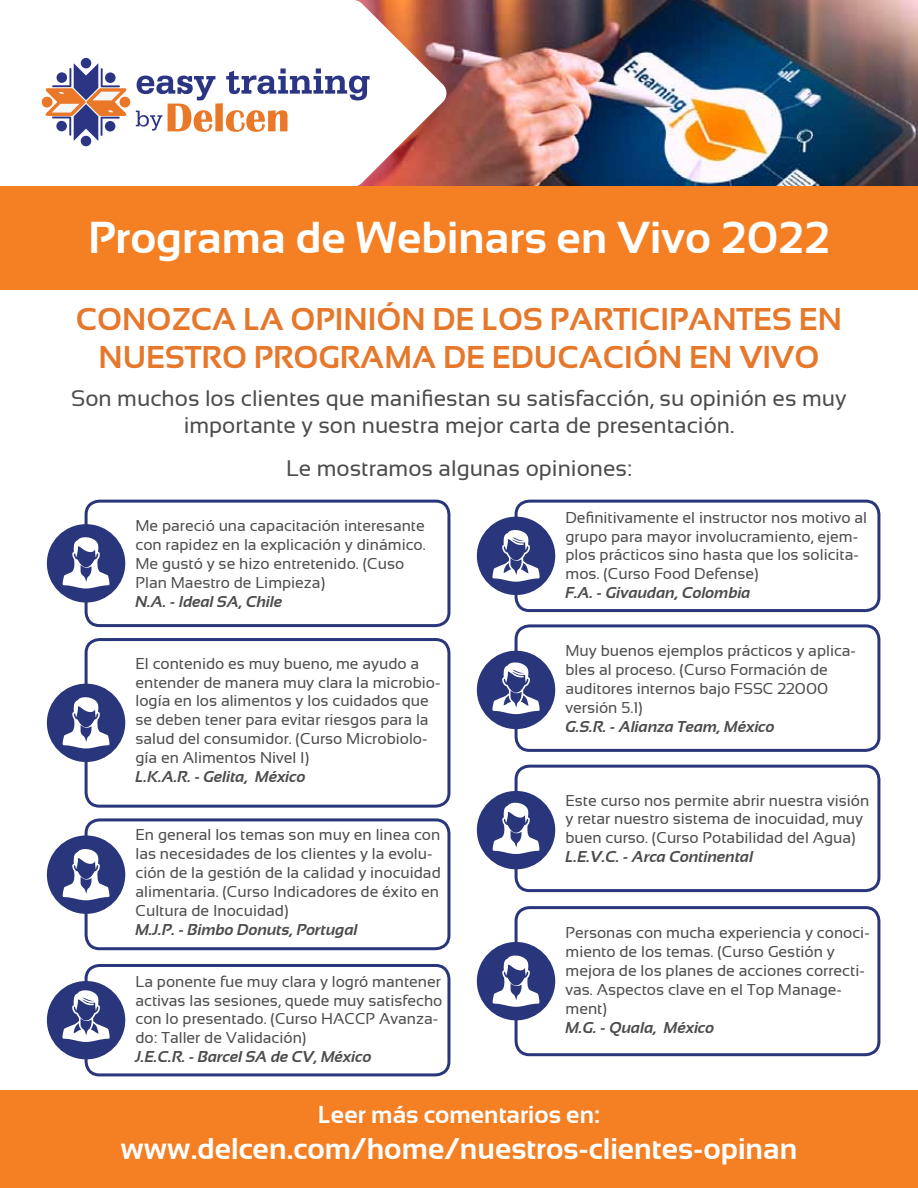
<style>
.page{position:relative;width:918px;height:1188px;background:#fff}
.page>*{position:absolute;margin:0;border:0;box-sizing:border-box;transform-origin:0 0}
.t1{font:700 44.7px "Sansation";color:#fff}
.t2{font:700 31.5px/37.8px "Sansation";color:#e6782c;text-align:center}
.t3{font:700 30px "Sansation";color:#fff}
.t4{font:700 24.45px "Sansation";color:#fff}
.t5{font:22.5px/27px "Sansation";color:#4c4c4e;text-align:center}
.t6{font:15.75px/18.9px "Sansation";color:#4c4c4e}
.t7{font:italic 700 15.75px "Sansation";color:#4c4c4e}
</style>
<div class="page">
<img style="left:448px;top:0;width:470px;height:186px">
<svg style="left:41px;top:0;width:407px;height:186px"></svg>
<div style="left:42px;top:97px;width:10px;height:10px;background:#e97828;border-radius:50%"></div>
<div style="left:0;top:186px;width:918px;height:104px;background:#f57f23"></div>
<div style="left:0;top:1090px;width:918px;height:98px;background:#f57f23"></div>
<div style="left:85px;top:500px;width:365px;height:127px;border:3px solid #29367b;border-radius:13px"></div>
<div style="left:515px;top:624px;width:365px;height:128px;border:3px solid #29367b;border-radius:13px"></div>
<div style="left:85px;top:818px;width:365px;height:132px;border:3px solid #29367b;border-radius:13px"></div>
<div style="left:515px;top:500px;width:365px;height:112px;border:3px solid #29367b;border-radius:13px"></div>
<div style="left:85px;top:964px;width:365px;height:112px;border:3px solid #29367b;border-radius:13px"></div>
<div style="left:85px;top:638px;width:365px;height:170px;border:3px solid #29367b;border-radius:13px"></div>
<div style="left:47px;top:524px;width:78px;height:79px;background:#29367b;border-radius:50%"></div>
<div style="left:47px;top:684px;width:78px;height:78px;background:#29367b;border-radius:50%"></div>
<div style="left:47px;top:835px;width:78px;height:79px;background:#29367b;border-radius:50%"></div>
<div style="left:47px;top:981px;width:78px;height:78px;background:#29367b;border-radius:50%"></div>
<svg style="left:63px;top:697px;width:47px;height:51px"></svg>
<svg style="left:63px;top:849px;width:47px;height:51px"></svg>
<svg style="left:63px;top:537px;width:47px;height:52px"></svg>
<svg style="left:62px;top:990px;width:48px;height:52px"></svg>
<div style="left:515px;top:906px;width:365px;height:150px;border:3px solid #29367b;border-radius:13px"></div>
<div style="left:477px;top:942px;width:78px;height:78px;background:#29367b;border-radius:50%"></div>
<svg style="left:493px;top:955px;width:46px;height:52px"></svg>
<div style="left:477px;top:517px;width:78px;height:78px;background:#29367b;border-radius:50%"></div>
<div style="left:477px;top:651px;width:78px;height:78px;background:#29367b;border-radius:50%"></div>
<svg style="left:492px;top:662px;width:48px;height:52px"></svg>
<svg style="left:492px;top:530px;width:48px;height:52px"></svg>
<div style="left:515px;top:765px;width:365px;height:127px;border:3px solid #29367b;border-radius:13px"></div>
<div style="left:477px;top:791px;width:78px;height:78px;background:#29367b;border-radius:50%"></div>
<svg style="left:493px;top:802px;width:46px;height:52px"></svg>
<h1 class="t1" style="left:88px;top:212px;width:743px">Programa de Webinars en Vivo 2022</h1>
<h2 class="t2" style="left:76px;top:301px;width:768px">CONOZCA LA OPINIÓN DE LOS PARTICIPANTES EN<br>NUESTRO PROGRAMA DE EDUCACIÓN EN VIVO</h2>
<h3 class="t5" style="left:71px;top:384px;width:777px">Son muchos los clientes que manifiestan su satisfacción, su opinión es muy importante y son nuestra mejor carta de presentación.</h3>
<h3 class="t5" style="left:286px;top:455px;width:347px">Le mostramos algunas opiniones:</h3>
<p class="t6" style="left:136px;top:517px;width:292px">Me pareció una capacitación interesante con rapidez en la explicación y dinámico.<br>Me gustó y se hizo entretenido. (Cuso Plan Maestro de Limpieza)</p>
<p class="t7" style="left:136px;top:593px;width:148px">N.A. - Ideal SA, Chile</p>
<p class="t6" style="left:136px;top:654px;width:307px">El contenido es muy bueno, me ayudo a entender de manera muy clara la microbio&shy;logía en los alimentos y los cuidados que se deben tener para evitar riesgos para la salud del consumidor. (Curso Microbiolo&shy;gía en Alimentos Nivel I)</p>
<p class="t7" style="left:136px;top:768px;width:172px">L.K.A.R. - Gelita, México</p>
<p class="t6" style="left:136px;top:825px;width:307px">En general los temas son muy en linea con las necesidades de los clientes y la evolu&shy;ción de la gestión de la calidad y inocuidad alimentaria. (Curso Indicadores de éxito en Cultura de Inocuidad)</p>
<p class="t7" style="left:136px;top:920px;width:224px">M.J.P. - Bimbo Donuts, Portugal</p>
<p class="t6" style="left:136px;top:972px;width:309px">La ponente fue muy clara y logró mantener activas las sesiones, quede muy satisfecho con lo presentado. (Curso HACCP Avanza&shy;do: Taller de Validación)</p>
<p class="t7" style="left:136px;top:1048px;width:238px">J.E.C.R. - Barcel SA de CV, México</p>
<p class="t6" style="left:565px;top:508px;width:303px">Definitivamente el instructor nos motivo al grupo para mayor involucramiento, ejem&shy;plos prácticos sino hasta que los solicita&shy;mos. (Curso Food Defense)</p>
<p class="t7" style="left:565px;top:584px;width:187px">F.A. - Givaudan, Colombia</p>
<p class="t6" style="left:565px;top:641px;width:292px">Muy buenos ejemplos prácticos y aplica&shy;bles al proceso. (Curso Formación de auditores internos bajo FSSC 22000 versión 5.1)</p>
<p class="t7" style="left:565px;top:718px;width:211px">G.S.R. - Alianza Team, México</p>
<p class="t6" style="left:565px;top:791px;width:305px">Este curso nos permite abrir nuestra visión y retar nuestro sistema de inocuidad, muy buen curso. (Curso Potabilidad del Agua)</p>
<p class="t7" style="left:565px;top:848px;width:189px">L.E.V.C. - Arca Continental</p>
<p class="t6" style="left:565px;top:923px;width:306px">Personas con mucha experiencia y conoci&shy;miento de los temas. (Curso Gestión y mejora de los planes de acciones correcti&shy;vas. Aspectos clave en el Top Manage&shy;ment)</p>
<p class="t7" style="left:565px;top:1018px;width:151px">M.G. - Quala, México</p>
<h3 class="t4" style="left:318px;top:1101px;width:283px">Leer más comentarios en:</h3>
<h3 class="t3" style="left:120px;top:1132px;width:679px">www.delcen.com/home/nuestros-clientes-opinan</h3>
</div>
